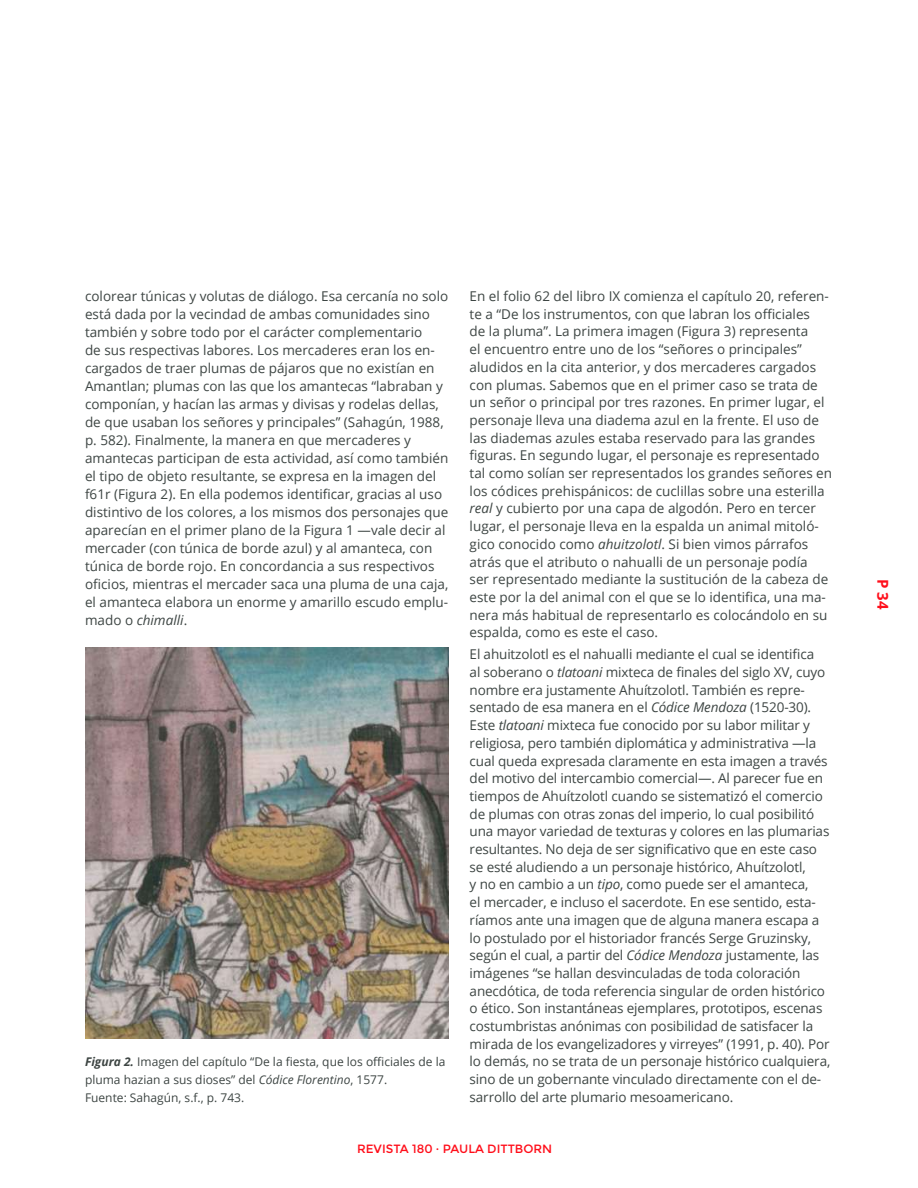
<style>
.page{position:relative;width:918px;height:1188px;background:#fff}
.page>*{position:absolute;margin:0;border:0;box-sizing:border-box;transform-origin:0 0}
.t1{font:700 15px "Open Sans";color:#ff0e1a}
.t2{font:13.5px/17.7px "Open Sans";color:#3d4543}
.t3{font:12px/18px "Open Sans";color:#3d4543}
.t4{font:12px "Montserrat";color:#ff0e1a}
.s1{font-style:italic}
.s2{font-weight:700;font-style:italic}
</style>
<div class="page">
<img style="left:85px;top:648px;width:363px;height:391px">
<p class="t2" style="left:85px;top:287px;width:365px">colorear túnicas y volutas de diálogo. Esa cercanía no solo está dada por la vecindad de ambas comunidades sino también y sobre todo por el carácter complementario<br>de sus respectivas labores. Los mercaderes eran los en&shy;cargados de traer plumas de pájaros que no existían en Amantlan; plumas con las que los amantecas “labraban y componían, y hacían las armas y divisas y rodelas dellas, de que usaban los señores y principales” (Sahagún, 1988, p. 582). Finalmente, la manera en que mercaderes y amantecas participan de esta actividad, así como también el tipo de objeto resultante, se expresa en la imagen del f61r (Figura 2). En ella podemos identificar, gracias al uso distintivo de los colores, a los mismos dos personajes que aparecían en el primer plano de la Figura 1 —vale decir al mercader (con túnica de borde azul) y al amanteca, con túnica de borde rojo. En concordancia a sus respectivos oficios, mientras el mercader saca una pluma de una caja, el amanteca elabora un enorme y amarillo escudo emplu&shy;mado o <span class="s1">chimalli</span>.</p>
<p class="t2" style="left:470px;top:287px;width:364px">En el folio 62 del libro IX comienza el capítulo 20, referen&shy;te a “De los instrumentos, con que labran los officiales<br>de la pluma”. La primera imagen (Figura 3) representa<br>el encuentro entre uno de los “señores o principales” aludidos en la cita anterior, y dos mercaderes cargados con plumas. Sabemos que en el primer caso se trata de un señor o principal por tres razones. En primer lugar, el personaje lleva una diadema azul en la frente. El uso de las diademas azules estaba reservado para las grandes figuras. En segundo lugar, el personaje es representado tal como solían ser representados los grandes señores en los códices prehispánicos: de cuclillas sobre una esterilla <span class="s1">real</span> y cubierto por una capa de algodón. Pero en tercer lugar, el personaje lleva en la espalda un animal mitoló&shy;gico conocido como <span class="s1">ahuitzolotl</span>. Si bien vimos párrafos atrás que el atributo o nahualli de un personaje podía<br>ser representado mediante la sustitución de la cabeza de este por la del animal con el que se lo identifica, una ma&shy;nera más habitual de representarlo es colocándolo en su espalda, como es este el caso.</p>
<p class="t2" style="left:470px;top:645px;width:362px">El ahuitzolotl es el nahualli mediante el cual se identifica<br>al soberano o <span class="s1">tlatoani</span> mixteca de finales del siglo XV, cuyo nombre era justamente Ahuítzolotl. También es repre&shy;sentado de esa manera en el <span class="s1">Códice Mendoza</span> (1520-30).<br>Este <span class="s1">tlatoani</span> mixteca fue conocido por su labor militar y religiosa, pero también diplomática y administrativa —la cual queda expresada claramente en esta imagen a través del motivo del intercambio comercial—. Al parecer fue en tiempos de Ahuítzolotl cuando se sistematizó el comercio de plumas con otras zonas del imperio, lo cual posibilitó una mayor variedad de texturas y colores en las plumarias resultantes. No deja de ser significativo que en este caso se esté aludiendo a un personaje histórico, Ahuítzolotl,<br>y no en cambio a un <span class="s1">tipo</span>, como puede ser el amanteca,<br>el mercader, e incluso el sacerdote. En ese sentido, esta&shy;ríamos ante una imagen que de alguna manera escapa a lo postulado por el historiador francés Serge Gruzinsky, según el cual, a partir del <span class="s1">Códice Mendoza</span> justamente, las imágenes “se hallan desvinculadas de toda coloración anecdótica, de toda referencia singular de orden histórico o ético. Son instantáneas ejemplares, prototipos, escenas costumbristas anónimas con posibilidad de satisfacer la mirada de los evangelizadores y virreyes” (1991, p. 40). Por lo demás, no se trata de un personaje histórico cualquiera, sino de un gobernante vinculado directamente con el de&shy;sarrollo del arte plumario mesoamericano.</p>
<p class="t4" style="left:357px;top:1142px;width:197px">REVISTA 180 · PAULA DITTBORN</p>
<p class="t3" style="left:85px;top:1053px;width:362px"><span class="s2">Figura 2.</span> Imagen del capítulo “De la fiesta, que los officiales de la pluma hazian a sus dioses” del <span class="s1">Códice Florentino</span>, 1577.<br>Fuente: Sahagún, s.f., p. 743.</p>
<p class="t1" style="left:894px;top:579px;width:32px;rotate:90deg">P 34</p>
</div>
